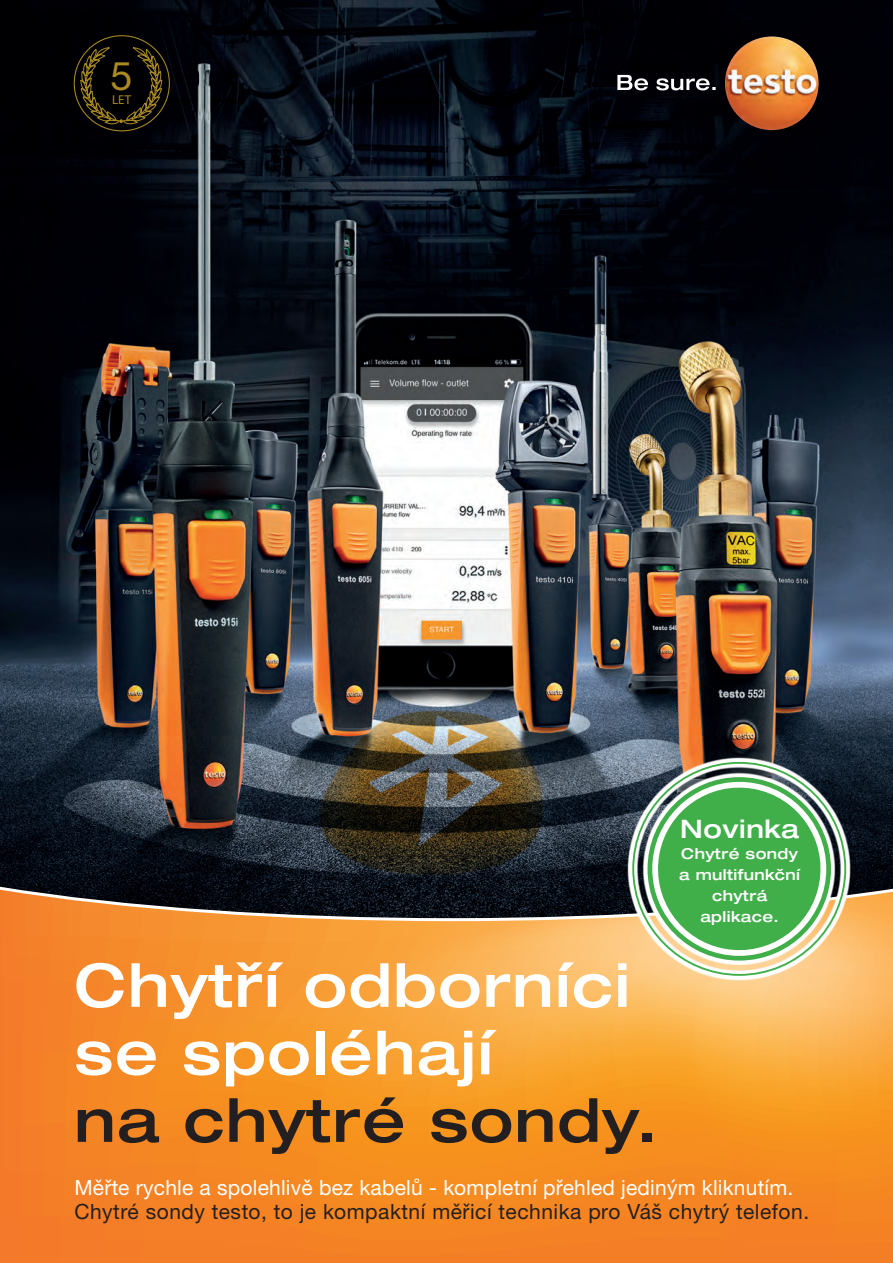
<style>
.page{position:relative;width:893px;height:1263px;background:#fff}
.page>*{position:absolute;margin:0;border:0;box-sizing:border-box;transform-origin:0 0}
.t1{font:500 expanded 60px/67.5px "Helvetica Neue LTW1 G";letter-spacing:.025em;color:#fff}
.t2{font:500 expanded 60px "Helvetica Neue LTW1 G";letter-spacing:.025em;color:#231f20}
.t3{font:39.6px "Helvetica Neue LTW1 G";color:#aa8a22}
.t4{font:500 expanded 25.5px "Helvetica Neue LTW1 G";letter-spacing:.025em;color:#fff}
.t5{font:21px "Helvetica Neue LTW1 G";letter-spacing:.01em;color:#fff}
.t6{font:21px "Helvetica Neue LTW1 G";letter-spacing:.025em;color:#231f20}
.t7{font:500 expanded 15px/21px "Helvetica Neue LTW1 G";letter-spacing:.025em;color:#fff;text-align:center}
.t8{font:12.9px "Myriad Pro";color:#aa8a22}
</style>
<div class="page">
<img style="left:0;top:0;width:893px;height:887px">
<svg style="left:0;top:890px;width:893px;height:373px;background:#ec8f2f"></svg>
<svg style="left:617px;top:75px;width:99px;height:15px"></svg>
<img style="left:725px;top:37px;width:94px;height:93px;border-radius:47px">
<svg style="left:628px;top:757px;width:223px;height:223px;background:#9c8c77"></svg>
<svg style="left:632px;top:762px;width:214px;height:214px"></svg>
<svg style="left:647px;top:777px;width:184px;height:183px"></svg>
<svg style="left:80px;top:47px;width:82px;height:77px;background:#201a09"></svg>
<h2 class="t3" style="left:111px;top:51px;width:24px">5</h2>
<p class="t8" style="left:112px;top:92px;width:20px">LET</p>
<p class="t4" style="left:680px;top:812px;width:121px">Novinka</p>
<p class="t7" style="left:679px;top:842px;width:122px">Chytré sondy a multifunkční chytrá aplikace.</p>
<h1 class="t1" style="left:74px;top:950px;width:557px">Chytří odborníci se spoléhají</h1>
<h1 class="t2" style="left:74px;top:1082px;width:584px">na chytré sondy.</h1>
<p class="t5" style="left:74px;top:1175px;width:720px">Měřte rychle a spolehlivě bez kabelů - kompletní přehled jediným kliknutím.</p>
<p class="t6" style="left:74px;top:1199px;width:736px">Chytré sondy testo, to je kompaktní měřicí technika pro Váš chytrý telefon.</p>
</div>
